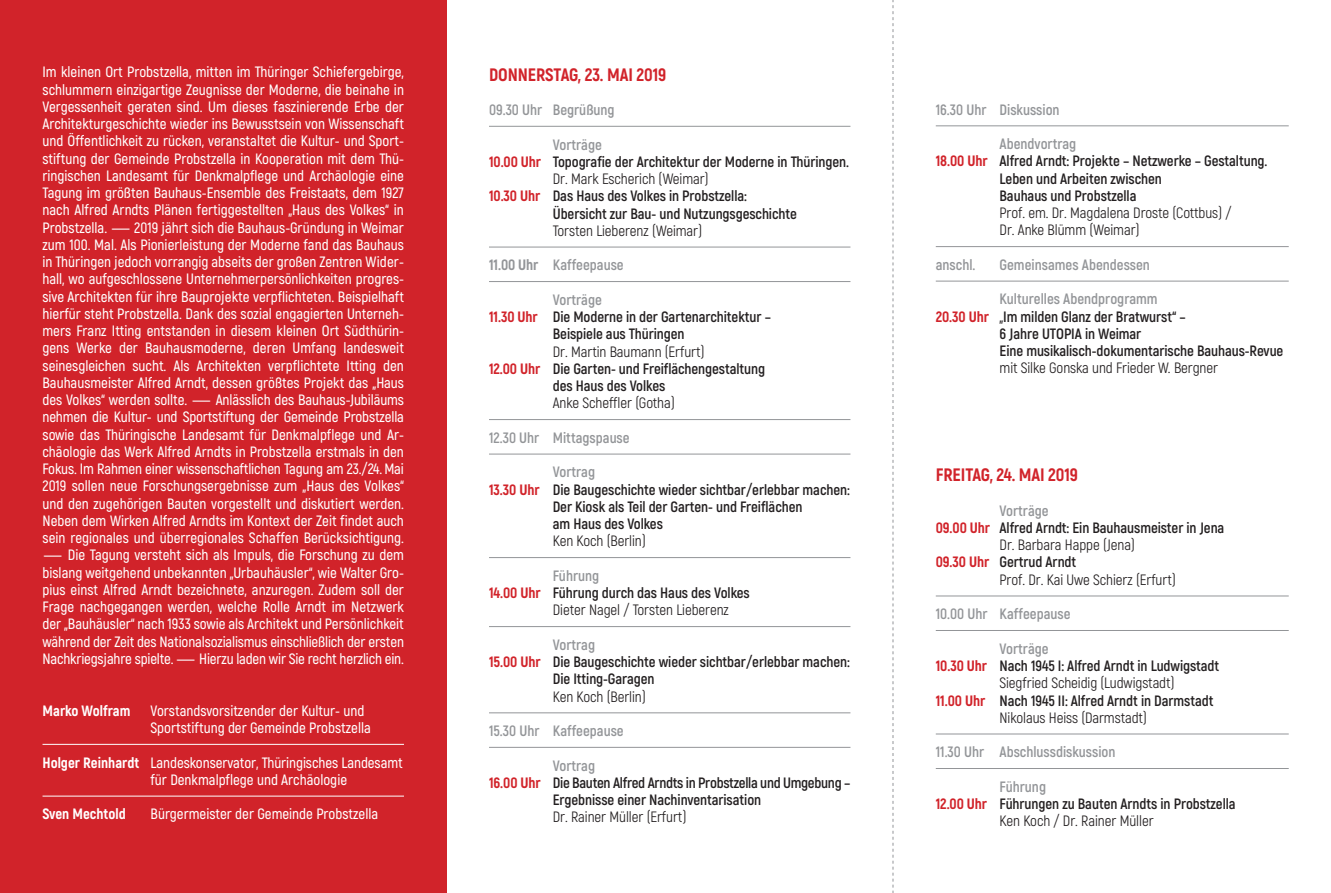
<style>
.page{position:relative;width:1331px;height:893px;background:#fff}
.page>*{position:absolute;margin:0;border:0;box-sizing:border-box;transform-origin:0 0}
.t1{font:800 18px "Akrobat";letter-spacing:-.005em;color:#d1232a}
.t2{font:600 15px/17.2px "Akrobat";color:#fff;text-align:justify}
.t3{font:700 15px/17.2px "Akrobat";letter-spacing:-.005em;color:#231f20}
.t4{font:15px/17.2px "Akrobat";letter-spacing:-.005em;color:#231f20}
.t5{font:700 15px "Akrobat";color:#939598}
.t6{font:600 15px/17.2px "Akrobat";color:#fff;scale:2.5 1}
.t7{font:800 15px "Akrobat";color:#fff}
.t8{font:800 15px "Akrobat";letter-spacing:-.005em;color:#d1232a}
.t9{font:600 15px "Akrobat";color:#231f20}
.s1{font-weight:800}
.s2{font-weight:800;color:#d1232a}
</style>
<div class="page">
<div style="left:0;top:0;width:446px;height:893px;background:#d1232a"></div>
<hr style="left:43px;top:744px;width:361px;height:1px;background:#fff">
<hr style="left:43px;top:796px;width:361px;height:1px;background:#fff">
<hr style="left:489px;top:126px;width:361px;height:1px;background:#939598">
<hr style="left:489px;top:247px;width:361px;height:1px;background:#939598">
<hr style="left:489px;top:281px;width:361px;height:1px;background:#939598">
<hr style="left:489px;top:419px;width:361px;height:1px;background:#939598">
<hr style="left:489px;top:454px;width:361px;height:1px;background:#939598">
<hr style="left:489px;top:557px;width:361px;height:1px;background:#939598">
<hr style="left:489px;top:626px;width:361px;height:1px;background:#939598">
<hr style="left:489px;top:712px;width:361px;height:1px;background:#939598">
<hr style="left:489px;top:747px;width:361px;height:1px;background:#939598">
<hr style="left:936px;top:125px;width:353px;height:1px;background:#939598">
<hr style="left:936px;top:246px;width:353px;height:1px;background:#939598">
<hr style="left:936px;top:281px;width:353px;height:1px;background:#939598">
<hr style="left:936px;top:596px;width:353px;height:1px;background:#939598">
<hr style="left:936px;top:630px;width:353px;height:1px;background:#939598">
<hr style="left:936px;top:734px;width:353px;height:1px;background:#939598">
<hr style="left:936px;top:768px;width:353px;height:1px;background:#939598">
<svg style="left:893px;top:0;width:1px;height:893px"></svg>
<p class="t2" style="left:43px;top:64px;width:363px">Im kleinen Ort Probstzella, mitten im Thüringer Schiefergebirge, schlummern einzigartige Zeugnisse der Moderne, die beinahe in Vergessenheit geraten sind. Um dieses faszinierende Erbe der Architekturgeschichte wieder ins Bewusstsein von Wissenschaft und Öffentlichkeit zu rücken, veranstaltet die Kultur- und Sport&shy;stiftung der Gemeinde Probstzella in Kooperation mit dem Thü&shy;ringischen Landesamt für Denkmalpflege und Archäologie eine Tagung im größten Bauhaus-Ensemble des Freistaats, dem 1927 nach Alfred Arndts Plänen fertiggestellten</p>
<p class="t2" style="left:43px;top:202px;width:363px;text-indent:250px">Haus des Volkes“ in Probstzella. — 2019 jährt sich die Bauhaus-Gründung in Weimar zum 100. Mal. Als Pionierleistung der Moderne fand das Bauhaus in Thüringen jedoch vorrangig abseits der großen Zentren Wider&shy;hall, wo aufgeschlossene Unternehmerpersönlichkeiten progres&shy;sive Architekten für ihre Bauprojekte verpflichteten. Beispielhaft hierfür steht Probstzella. Dank des sozial engagierten Unterneh&shy;mers Franz Itting entstanden in diesem kleinen Ort Südthürin&shy;gens Werke der Bauhausmoderne, deren Umfang landesweit seinesgleichen sucht. Als Architekten verpflichtete Itting den Bauhausmeister Alfred Arndt, dessen größtes Projekt das</p>
<p class="t2" style="left:288px;top:211px;width:5px">”</p>
<p class="t2" style="left:43px;top:374px;width:363px;text-indent:334px">Haus des Volkes“ werden sollte. — Anlässlich des Bauhaus-Jubiläums nehmen die Kultur- und Sportstiftung der Gemeinde Probstzella sowie das Thüringische Landesamt für Denkmalpflege und Ar&shy;chäologie das Werk Alfred Arndts in Probstzella erstmals in den Fokus. Im Rahmen einer wissenschaftlichen Tagung am 23./24.Mai 2019 sollen neue Forschungsergebnisse zum</p>
<p class="t2" style="left:373px;top:383px;width:5px">”</p>
<p class="t2" style="left:43px;top:478px;width:363px;text-indent:264px">Haus des Volkes“ und den zugehörigen Bauten vorgestellt und diskutiert werden.<br>Neben dem Wirken Alfred Arndts im Kontext der Zeit findet auch sein regionales und überregionales Schaffen Berücksichtigung.</p>
<p class="t6" style="left:43px;top:547px;width:146px">— Die Tagung versteht sich als Impuls, die Forschung zu dem bislang weitgehend unbekannten Urbauhäusler“, wie Walter Gro-</p>
<p class="t2" style="left:303px;top:487px;width:5px">”</p>
<p class="t2" style="left:230px;top:573px;width:5px">”</p>
<p class="t2" style="left:43px;top:581px;width:363px">pius einst Alfred Arndt bezeichnete, anzuregen. Zudem soll der Frage nachgegangen werden, welche Rolle Arndt im Netzwerk der Bauhäusler“ nach 1933 sowie als Architekt und Persönlichkeit</p>
<p class="t2" style="left:64px;top:625px;width:5px">”</p>
<p class="t2" style="left:43px;top:633px;width:363px">während der Zeit des Nationalsozialismus einschließlich der ersten<br>Nachkriegsjahre spielte. — Hierzu laden wir Sie recht herzlich ein.</p>
<p class="t7" style="left:43px;top:701px;width:89px">Marko Wolfram</p>
<p class="t2" style="left:151px;top:702px;width:222px">Vorstandsvorsitzender der Kultur- und<br>Sportstiftung der Gemeinde Probstzella</p>
<p class="t2" style="left:151px;top:754px;width:254px;text-indent:-108px"><span class="s1">Holger Reinhardt</span> Landeskonservator, Thüringisches Landesamt für Denkmalpflege und Archäologie</p>
<p class="t7" style="left:43px;top:804px;width:85px">Sven Mechtold</p>
<p class="t2" style="left:151px;top:805px;width:229px">Bürgermeister der Gemeinde Probstzella</p>
<p class="t1" style="left:489px;top:63px;width:179px">DONNERSTAG, 23. MAI 2019</p>
<p class="t5" style="left:489px;top:100px;width:127px">09.30 Uhr Begrüßung</p>
<p class="t5" style="left:553px;top:135px;width:51px">Vorträge</p>
<p class="t3" style="left:489px;top:153px;width:362px"><span class="s2">10.00 Uhr</span> Topografie der Architektur der Moderne in Thüringen.</p>
<p class="t4" style="left:553px;top:170px;width:157px">Dr. Mark Escherich (Weimar)</p>
<p class="t3" style="left:489px;top:187px;width:259px"><span class="s2">10.30 Uhr</span> Das Haus des Volkes in Probstzella:</p>
<p class="t3" style="left:553px;top:205px;width:246px">Übersicht zur Bau- und Nutzungsgeschichte</p>
<p class="t4" style="left:553px;top:222px;width:151px">Torsten Lieberenz (Weimar)</p>
<p class="t5" style="left:489px;top:256px;width:136px"><span class="s1">11.00 Uhr</span> Kaffeepause</p>
<p class="t5" style="left:553px;top:290px;width:51px">Vorträge</p>
<p class="t3" style="left:489px;top:308px;width:283px"><span class="s2">11.30 Uhr</span> Die Moderne in der Gartenarchitektur –</p>
<p class="t3" style="left:553px;top:325px;width:133px">Beispiele aus Thüringen</p>
<p class="t4" style="left:553px;top:343px;width:153px">Dr. Martin Baumann (Erfurt)</p>
<p class="t3" style="left:489px;top:360px;width:278px"><span class="s2">12.00 Uhr</span> Die Garten- und Freiflächengestaltung</p>
<p class="t3" style="left:553px;top:377px;width:114px">des Haus des Volkes</p>
<p class="t4" style="left:553px;top:394px;width:123px">Anke Scheffler (Gotha)</p>
<p class="t5" style="left:489px;top:428px;width:142px">12.30 Uhr Mittagspause</p>
<p class="t5" style="left:553px;top:463px;width:44px">Vortrag</p>
<p class="t3" style="left:489px;top:481px;width:362px"><span class="s2">13.30 Uhr</span> Die Baugeschichte wieder sichtbar/erlebbar machen:</p>
<p class="t3" style="left:553px;top:498px;width:251px">Der Kiosk als Teil der Garten- und Freiflächen</p>
<p class="t3" style="left:553px;top:515px;width:112px">am Haus des Volkes</p>
<p class="t4" style="left:553px;top:532px;width:95px">Ken Koch (Berlin)</p>
<p class="t5" style="left:553px;top:566px;width:48px">Führung</p>
<p class="t3" style="left:489px;top:584px;width:262px"><span class="s2">14.00 Uhr</span> Führung durch das Haus des Volkes</p>
<p class="t4" style="left:553px;top:601px;width:178px">Dieter Nagel / Torsten Lieberenz</p>
<p class="t5" style="left:553px;top:635px;width:44px">Vortrag</p>
<p class="t3" style="left:489px;top:653px;width:362px"><span class="s2">15.00 Uhr</span> Die Baugeschichte wieder sichtbar/erlebbar machen:</p>
<p class="t3" style="left:553px;top:670px;width:103px">Die Itting-Garagen</p>
<p class="t4" style="left:553px;top:688px;width:95px">Ken Koch (Berlin)</p>
<p class="t5" style="left:489px;top:721px;width:136px">15.30 Uhr Kaffeepause</p>
<p class="t5" style="left:553px;top:756px;width:44px">Vortrag</p>
<p class="t3" style="left:489px;top:774px;width:363px"><span class="s2">16.00 Uhr</span> Die Bauten Alfred Arndts in Probstzella und Umgebung –</p>
<p class="t3" style="left:553px;top:791px;width:210px">Ergebnisse einer Nachinventarisation</p>
<p class="t4" style="left:553px;top:808px;width:135px">Dr. Rainer Müller (Erfurt)</p>
<p class="t5" style="left:936px;top:100px;width:125px">16.30 Uhr Diskussion</p>
<p class="t5" style="left:999px;top:135px;width:78px">Abendvortrag</p>
<p class="t3" style="left:936px;top:152px;width:333px"><span class="s2">18.00 Uhr</span> Alfred Arndt: Projekte – Netzwerke – Gestaltung.</p>
<p class="t3" style="left:999px;top:170px;width:164px">Leben und Arbeiten zwischen</p>
<p class="t3" style="left:999px;top:187px;width:138px">Bauhaus und Probstzella</p>
<p class="t4" style="left:999px;top:204px;width:234px">Prof. em. Dr. Magdalena Droste (Cottbus) /<br>Dr. Anke Blümm (Weimar)</p>
<p class="t5" style="left:936px;top:255px;width:41px">anschl.</p>
<p class="t5" style="left:999px;top:255px;width:152px">Gemeinsames Abendessen</p>
<p class="t5" style="left:999px;top:290px;width:160px">Kulturelles Abendprogramm</p>
<p class="t8" style="left:936px;top:307px;width:55px">20.30 Uhr</p>
<p class="t9" style="left:999px;top:316px;width:5px">”</p>
<p class="t3" style="left:999px;top:308px;width:285px">Im milden Glanz der Bratwurst“ –<br>6 Jahre UTOPIA in Weimar<br>Eine musikalisch-dokumentarische Bauhaus-Revue</p>
<p class="t4" style="left:999px;top:359px;width:220px">mit Silke Gonska und Frieder W. Bergner</p>
<p class="t1" style="left:936px;top:463px;width:144px">FREITAG, 24. MAI 2019</p>
<p class="t5" style="left:999px;top:501px;width:51px">Vorträge</p>
<p class="t3" style="left:936px;top:519px;width:290px"><span class="s2">09.00 Uhr</span> Alfred Arndt: Ein Bauhausmeister in Jena</p>
<p class="t4" style="left:999px;top:536px;width:137px">Dr. Barbara Happe (Jena)</p>
<p class="t3" style="left:936px;top:554px;width:142px"><span class="s2">09.30 Uhr</span> Gertrud Arndt</p>
<p class="t4" style="left:999px;top:571px;width:178px">Prof. Dr. Kai Uwe Schierz (Erfurt)</p>
<p class="t5" style="left:936px;top:605px;width:136px">10.00 Uhr Kaffeepause</p>
<p class="t5" style="left:999px;top:639px;width:51px">Vorträge</p>
<p class="t3" style="left:936px;top:657px;width:285px"><span class="s2">10.30 Uhr</span> Nach 1945 I: Alfred Arndt in Ludwigstadt</p>
<p class="t4" style="left:999px;top:674px;width:177px">Siegfried Scheidig (Ludwigstadt)</p>
<p class="t3" style="left:936px;top:692px;width:279px"><span class="s2">11.00 Uhr</span> Nach 1945 II: Alfred Arndt in Darmstadt</p>
<p class="t4" style="left:999px;top:709px;width:149px">Nikolaus Heiss (Darmstadt)</p>
<p class="t5" style="left:936px;top:743px;width:181px">11.30 Uhr Abschlussdiskussion</p>
<p class="t5" style="left:999px;top:777px;width:48px">Führung</p>
<p class="t3" style="left:936px;top:795px;width:301px"><span class="s2">12.00 Uhr</span> Führungen zu Bauten Arndts in Probstzella</p>
<p class="t4" style="left:999px;top:812px;width:156px">Ken Koch / Dr. Rainer Müller</p>
</div>
